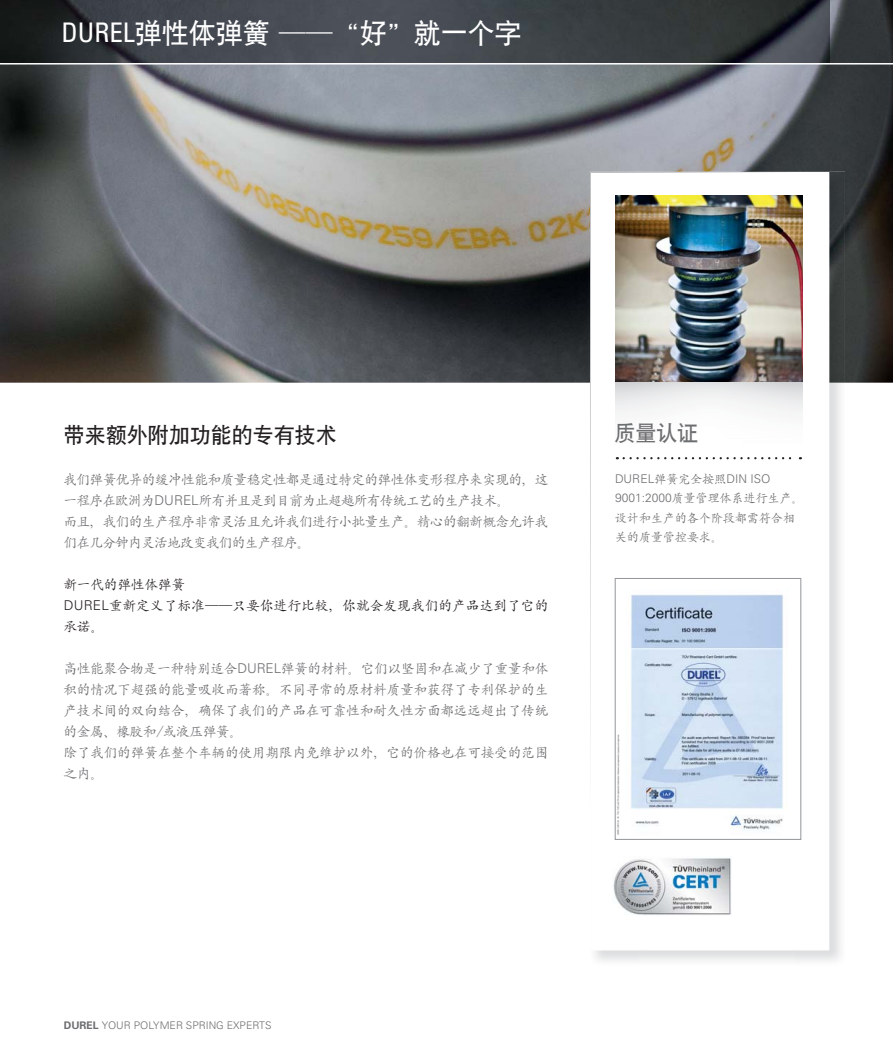
<style>
.page{position:relative;width:893px;height:1063px;background:#fff}
.page>*{position:absolute;margin:0;border:0;box-sizing:border-box;transform-origin:0 0}
.t1{font:27px "SIL Hei Med Jian";color:#fff}
.t2{font:21px "SIL Hei Med Jian";color:#231f20}
.t3{font:21px "SIL Hei Med Jian";color:#6d6e70}
.t4{font:13.5px/21px "SIL Kai Reg Jian";letter-spacing:-.01em;color:#6d6e70}
.t5{font:13.5px/21px "SIL Kai Reg Jian";letter-spacing:-.03em;color:#6d6e70}
.t6{font:13.5px/21px "SIL Kai Reg Jian";letter-spacing:.02em;color:#231f20}
.t7{font:12px/19.5px "SIL Kai Reg Jian";color:#6d6e70}
.t8{font:300 12px "Univers";color:#6d6e70}
.t9{font:300 10.5px "Univers";color:#6d6e70}
.s1{font-family:"Univers";font-stretch:condensed}
.s2{font-family:"Univers";font-weight:300}
.s3{font-family:"SIL Kai Reg Jian";font-weight:400}
.s4{font-weight:700}
</style>
<div class="page">
<img style="left:0;top:0;width:893px;height:383px">
<img style="left:0;top:0;width:829px;height:63px">
<hr style="left:0;top:63px;width:893px;height:2px;background:#fff">
<img style="left:794px;top:383px;width:47px;height:578px">
<img style="left:589px;top:171px;width:256px;height:212px">
<svg style="left:590px;top:172px;width:239px;height:778px"></svg>
<img style="left:615px;top:196px;width:188px;height:287px">
<svg style="left:624px;top:457px;width:177px;height:2px"></svg>
<img style="left:612px;top:857px;width:119px;height:58px">
<img style="left:617px;top:580px;width:182px;height:258px">
<div style="left:615px;top:578px;width:186px;height:262px;border:1px solid #939598"></div>
<h1 class="t1" style="left:61px;top:20px;width:462px"><span class="s1">DUREL</span>弹性体弹簧 ――“好”就一个字</h1>
<h2 class="t2" style="left:64px;top:425px;width:274px">带来额外附加功能的专有技术</h2>
<p class="t5" style="left:64px;top:470px;width:486px">我们弹簧优异的缓冲性能和质量稳定性都是通过特定的弹性体变形程序来实现的，这一程序在欧洲为<span class="s2">DUREL</span>所有并且是到目前为止超越所有传统工艺的生产技术。<br>而且，我们的生产程序非常灵活且允许我们进行小批量生产。精心的翻新概念允许我们在几分钟内灵活地改变我们的生产程序。</p>
<p class="t6" style="left:64px;top:575px;width:486px">新一代的弹性体弹簧<br><span class="s2">DUREL</span>重新定义了标准――只要你进行比较，你就会发现我们的产品达到了它的承诺。</p>
<p class="t4" style="left:64px;top:659px;width:486px">高性能聚合物是一种特别适合<span class="s2">DUREL</span>弹簧的材料。它们以坚固和在减少了重量和体积的情况下超强的能量吸收而著称。不同寻常的原材料质量和获得了专利保护的生产技术间的双向结合，确保了我们的产品在可靠性和耐久性方面都远远超出了传统的金属、橡胶和/或液压弹簧。<br>除了我们的弹簧在整个车辆的使用期限内免维护以外，它的价格也在可接受的范围之内。</p>
<h2 class="t3" style="left:614px;top:423px;width:85px">质量认证</h2>
<p class="t8" style="left:615px;top:474px;width:157px">DUREL<span class="s3">弹簧完全按照</span>DIN ISO</p>
<p class="t7" style="left:615px;top:489px;width:190px"><span class="s2">9001:2000</span>质量管理体系进行生产。设计和生产的各个阶段都需符合相关的质量管控要求。</p>
<p class="t9" style="left:64px;top:1021px;width:209px"><span class="s4">DUREL</span> YOUR POLYMER SPRING EXPERTS</p>
</div>
